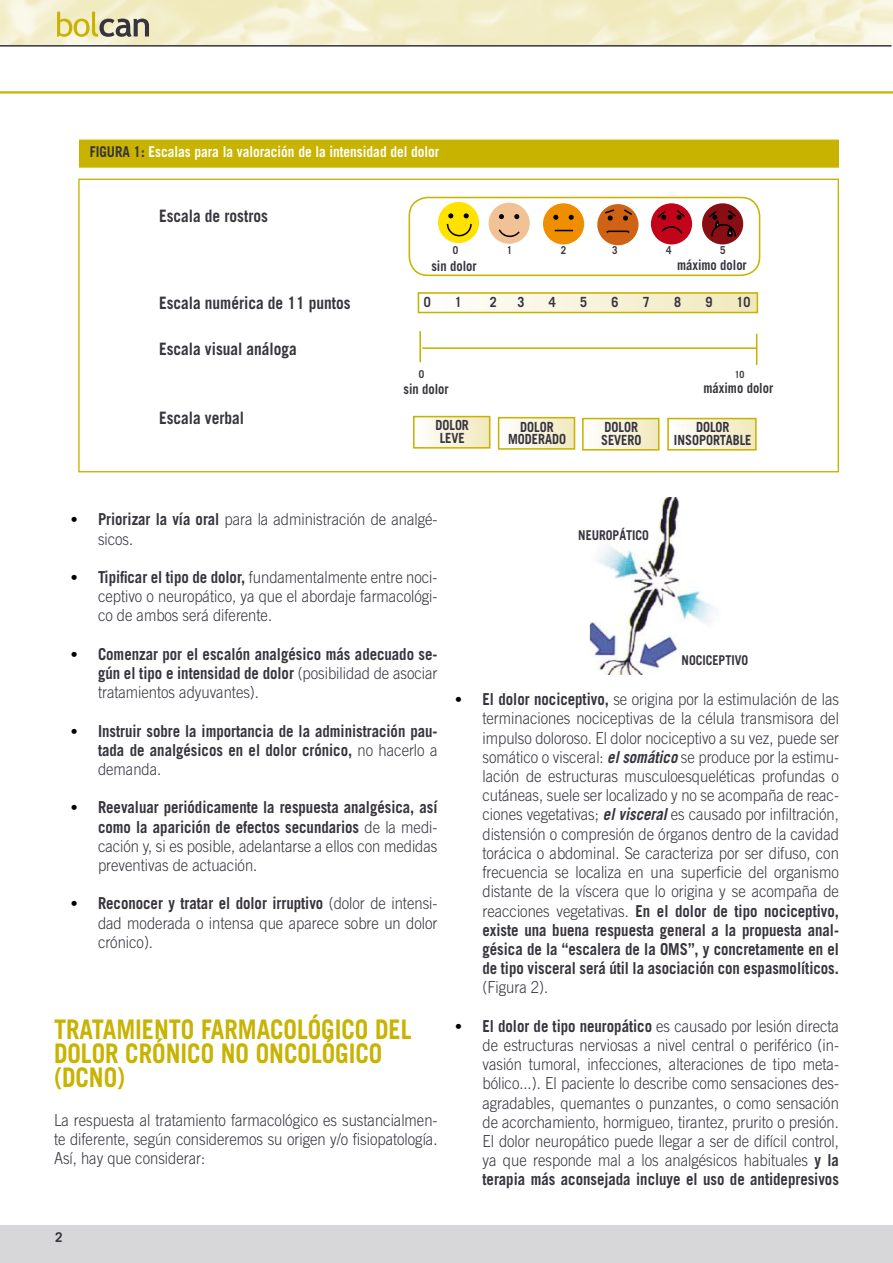
<style>
.page{position:relative;width:893px;height:1263px;background:#fff}
.page>*{position:absolute;margin:0;border:0;box-sizing:border-box;transform-origin:0 0}
.t1{font:700 27px/24px "Trade Gothic";color:#c7b300;scale:.9 1}
.t2{font:700 17.1px "Trade Gothic";color:#38343d;scale:.9 1}
.t3{font:300 16.5px/19.2px "Trade Gothic";color:#38343d;text-align:justify;scale:.9 1}
.t4{font:700 16.5px/19.2px "Trade Gothic";color:#38343d;text-align:justify;scale:.9 1}
.t5{font:700 14.85px "Trade Gothic";color:#fff;scale:.9 1}
.t6{font:700 13.95px/12.5px "Trade Gothic";color:#38343d;text-align:center;scale:.9 1}
.t7{font:700 13.5px "Trade Gothic";color:#38343d;scale:.9 1}
.t8{font:700 13.5px "Trade Gothic";color:#38343d}
.t9{font:700 10.95px "Trade Gothic";color:#38343d;scale:.9 1}
.t10{font:700 9.75px "Trade Gothic";color:#38343d;scale:.9 1}
.s1{color:#38343d}
.s2{font-family:"Times";font-weight:700;font-size:18px;color:#000}
.s3{font-weight:700}
.s4{font-family:"Times";font-size:18px;color:#000}
.s5{font-weight:300}
.s6{font-weight:700;font-style:italic}
</style>
<div class="page">
<img style="left:0;top:0;width:893px;height:45px">
<div style="left:0;top:1226px;width:893px;height:37px;background:#d7d6d8"></div>
<hr style="left:0;top:45px;width:891px;height:2px;background:#38343d">
<svg style="left:57px;top:12px;width:92px;height:25px;background:#c6be8c"></svg>
<hr style="left:0;top:91px;width:893px;height:3px;background:#c7b300">
<div style="left:79px;top:140px;width:760px;height:28px;background:#c7b300;border:2px solid #c7b300"></div>
<div style="left:438px;top:202px;width:41px;height:41px;background:#ffe200;border-radius:50%"></div>
<svg style="left:446px;top:213px;width:26px;height:24px"></svg>
<div style="left:489px;top:203px;width:41px;height:41px;background:#f2c297;border-radius:50%"></div>
<svg style="left:499px;top:214px;width:5px;height:5px"></svg>
<svg style="left:514px;top:214px;width:5px;height:5px"></svg>
<svg style="left:498px;top:229px;width:22px;height:9px"></svg>
<div style="left:543px;top:203px;width:41px;height:41px;background:#ef8f00;border-radius:50%"></div>
<svg style="left:553px;top:215px;width:5px;height:5px"></svg>
<svg style="left:569px;top:215px;width:5px;height:5px"></svg>
<svg style="left:555px;top:230px;width:18px;height:1px"></svg>
<div style="left:597px;top:204px;width:41px;height:41px;background:#d06216;border-radius:50%"></div>
<svg style="left:606px;top:231px;width:24px;height:2px"></svg>
<svg style="left:603px;top:208px;width:12px;height:13px"></svg>
<svg style="left:623px;top:208px;width:11px;height:13px"></svg>
<div style="left:651px;top:203px;width:41px;height:41px;background:#c20319;border-radius:50%"></div>
<svg style="left:656px;top:208px;width:31px;height:26px"></svg>
<div style="left:702px;top:203px;width:41px;height:41px;background:#890e13;border-radius:50%"></div>
<svg style="left:707px;top:208px;width:31px;height:30px"></svg>
<div style="left:409px;top:197px;width:351px;height:79px;border:2px solid #c7b300;border-radius:19px"></div>
<div style="left:418px;top:293px;width:339px;height:19px;background:linear-gradient(to right,#fff,#f1e8bc)"></div>
<div style="left:418px;top:292px;width:340px;height:21px;border:2px solid #c7b300"></div>
<hr style="left:419px;top:331px;width:2px;height:31px;background:#c7b300">
<hr style="left:756px;top:334px;width:1px;height:31px;background:#c7b300">
<hr style="left:422px;top:347px;width:334px;height:2px;background:#c7b300">
<div style="left:414px;top:417px;width:76px;height:31px;background:linear-gradient(to right,#fff,#f1e9bd)"></div>
<div style="left:413px;top:416px;width:77px;height:33px;border:2px solid #c7b300"></div>
<div style="left:499px;top:418px;width:75px;height:31px;background:linear-gradient(to right,#fffffe,#f1e9bd)"></div>
<div style="left:498px;top:417px;width:77px;height:33px;border:2px solid #c7b300"></div>
<div style="left:583px;top:419px;width:76px;height:31px;background:linear-gradient(to right,#fff,#f1e9bd)"></div>
<div style="left:582px;top:418px;width:77px;height:33px;border:2px solid #c7b300"></div>
<div style="left:668px;top:419px;width:88px;height:31px;background:linear-gradient(to right,#fff,#f1e9be)"></div>
<div style="left:667px;top:418px;width:90px;height:33px;border:2px solid #c7b300"></div>
<img style="left:589px;top:497px;width:126px;height:177px">
<p class="t5" style="left:90px;top:143px;width:390px"><span class="s1">FIGURA 1:</span> Escalas para la valoración de la intensidad del dolor</p>
<p class="t2" style="left:159px;top:205px;width:122px">Escala de rostros</p>
<p class="t9" style="left:453px;top:244px;width:8px">0</p>
<p class="t9" style="left:507px;top:244px;width:8px">1</p>
<p class="t9" style="left:561px;top:244px;width:8px">2</p>
<p class="t9" style="left:612px;top:244px;width:8px">3</p>
<p class="t9" style="left:666px;top:244px;width:8px">4</p>
<p class="t9" style="left:720px;top:244px;width:8px">5</p>
<p class="t6" style="left:431px;top:259px;width:52px">sin dolor</p>
<p class="t6" style="left:677px;top:258px;width:79px">máximo dolor</p>
<p class="t2" style="left:159px;top:293px;width:214px">Escala numérica de 11 puntos</p>
<p class="t6" style="left:424px;top:296px;width:9px">0</p>
<p class="t6" style="left:455px;top:296px;width:9px">1</p>
<p class="t6" style="left:490px;top:296px;width:9px">2</p>
<p class="t6" style="left:518px;top:296px;width:9px">3</p>
<p class="t6" style="left:549px;top:296px;width:9px">4</p>
<p class="t6" style="left:580px;top:296px;width:9px">5</p>
<p class="t6" style="left:611px;top:296px;width:9px">6</p>
<p class="t6" style="left:643px;top:296px;width:9px">7</p>
<p class="t6" style="left:674px;top:296px;width:9px">8</p>
<p class="t6" style="left:705px;top:296px;width:9px">9</p>
<p class="t6" style="left:737px;top:296px;width:17px">10</p>
<p class="t2" style="left:159px;top:338px;width:155px">Escala visual análoga</p>
<p class="t9" style="left:419px;top:367px;width:8px">0</p>
<p class="t10" style="left:735px;top:368px;width:12px">10</p>
<p class="t2" style="left:159px;top:407px;width:96px">Escala verbal</p>
<p class="t6" style="left:403px;top:382px;width:52px">sin dolor</p>
<p class="t6" style="left:704px;top:382px;width:79px">máximo dolor</p>
<p class="t6" style="left:435px;top:419px;width:39px">DOLOR<br>LEVE</p>
<p class="t6" style="left:508px;top:420px;width:66px">DOLOR<br>MODERADO</p>
<p class="t6" style="left:601px;top:421px;width:46px;text-align:left">DOLOR<br>SEVERO</p>
<p class="t6" style="left:674px;top:421px;width:88px">DOLOR<br>INSOPORTABLE</p>
<p class="t3" style="left:98px;top:510px;width:379px;text-indent:-27px"><span class="s2">•</span> <span class="s3">Priorizar la vía oral</span> para la administración de analgé&shy;sicos.</p>
<p class="t3" style="left:98px;top:567px;width:379px;text-indent:-27px"><span class="s2">•</span> <span class="s3">Tipificar el tipo de dolor,</span> fundamentalmente entre noci&shy;ceptivo o neuropático, ya que el abordaje farmacológi&shy;co de ambos será diferente.</p>
<p class="t4" style="left:98px;top:644px;width:379px;text-indent:-27px"><span class="s4">•</span> Comenzar por el escalón analgésico más adecuado se&shy;gún el tipo e intensidad de dolor <span class="s5">(posibilidad de asociar tratamientos adyuvantes).</span></p>
<p class="t4" style="left:98px;top:721px;width:379px;text-indent:-27px"><span class="s4">•</span> Instruir sobre la importancia de la administración pau&shy;tada de analgésicos en el dolor crónico, <span class="s5">no hacerlo a demanda.</span></p>
<p class="t4" style="left:98px;top:798px;width:379px;text-indent:-27px"><span class="s4">•</span> Reevaluar periódicamente la respuesta analgésica, así como la aparición de efectos secundarios <span class="s5">de la medi&shy;cación y, si es posible, adelantarse a ellos con medidas preventivas de actuación.</span></p>
<p class="t3" style="left:98px;top:894px;width:379px;text-indent:-27px"><span class="s2">•</span> <span class="s3">Reconocer y tratar el dolor irruptivo</span> (dolor de intensi&shy;dad moderada o intensa que aparece sobre un dolor crónico).</p>
<h1 class="t1" style="left:54px;top:1017px;width:399px">TRATAMIENTO FARMACOLÓGICO DEL<br>DOLOR CRÓNICO NO ONCOLÓGICO (DCNO)</h1>
<p class="t3" style="left:54px;top:1110px;width:428px">La respuesta al tratamiento farmacológico es sustancialmen&shy;te diferente, según consideremos su origen y/o fisiopatología.<br>Así, hay que considerar:</p>
<p class="t8" style="left:55px;top:1229px;width:9px">2</p>
<p class="t7" style="left:578px;top:527px;width:80px">NEUROPÁTICO</p>
<p class="t7" style="left:682px;top:652px;width:76px">NOCICEPTIVO</p>
<p class="t3" style="left:482px;top:689px;width:398px;text-indent:-27px"><span class="s2">•</span> <span class="s3">El dolor nociceptivo,</span> se origina por la estimulación de las terminaciones nociceptivas de la célula transmisora del impulso doloroso. El dolor nociceptivo a su vez, puede ser somático o visceral: <span class="s6">el somático</span> se produce por la estimu&shy;lación de estructuras musculoesqueléticas profundas o cutáneas, suele ser localizado y no se acompaña de reac&shy;ciones vegetativas; <span class="s6">el visceral</span> es causado por infiltración, distensión o compresión de órganos dentro de la cavidad torácica o abdominal. Se caracteriza por ser difuso, con frecuencia se localiza en una superficie del organismo distante de la víscera que lo origina y se acompaña de reacciones vegetativas. <span class="s3">En el dolor de tipo nociceptivo, existe una buena respuesta general a la propuesta anal&shy;gésica de la “escalera de la OMS”, y concretamente en el de tipo visceral será útil la asociación con espasmolíticos.</span></p>
<p class="t3" style="left:482px;top:978px;width:75px">(Figura 2).</p>
<p class="t3" style="left:482px;top:1016px;width:398px;text-indent:-27px"><span class="s2">•</span> <span class="s3">El dolor de tipo neuropático</span> es causado por lesión directa de estructuras nerviosas a nivel central o periférico (in&shy;vasión tumoral, infecciones, alteraciones de tipo meta&shy;bólico...). El paciente lo describe como sensaciones des&shy;agradables, quemantes o punzantes, o como sensación de acorchamiento, hormigueo, tirantez, prurito o presión.<br>El dolor neuropático puede llegar a ser de difícil control, ya que responde mal a los analgésicos habituales <span class="s3">y la terapia más aconsejada incluye el uso de antidepresivos</span></p>
</div>
